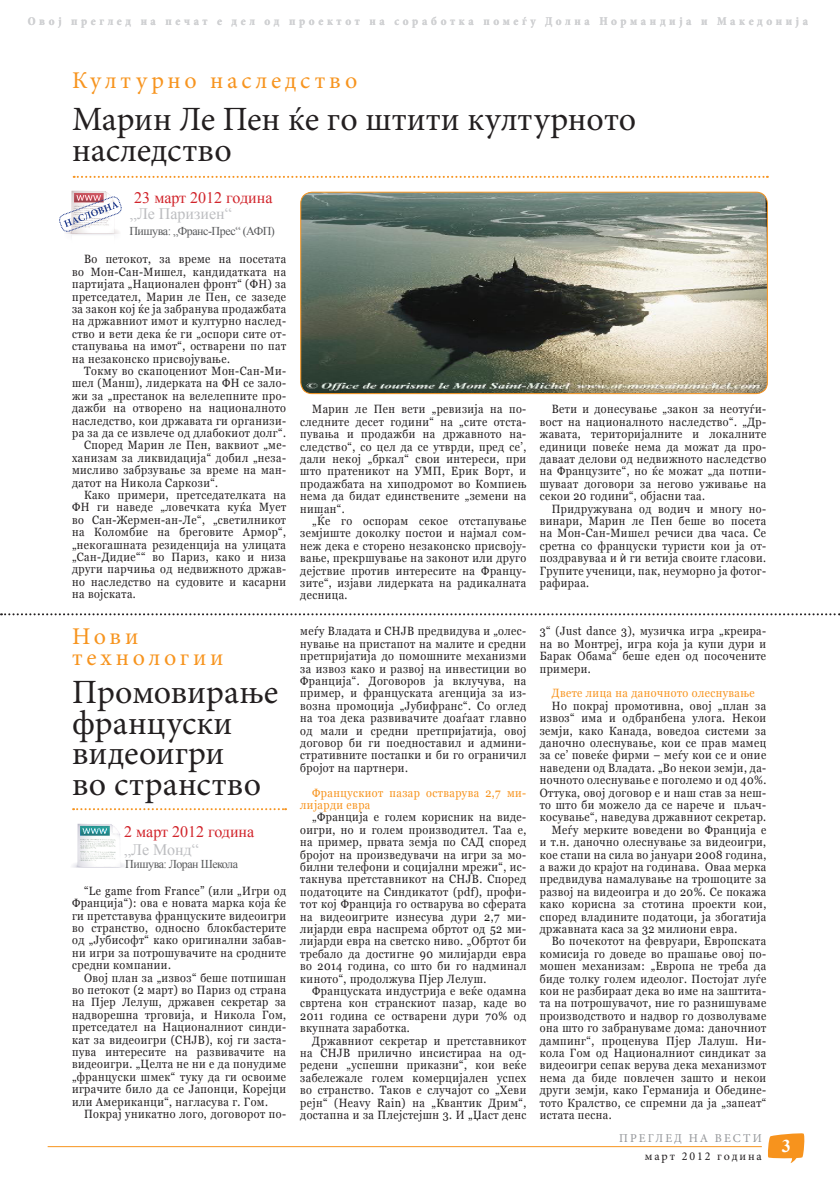
<style>
.page{position:relative;width:840px;height:1191px;background:#fff}
.page>*{position:absolute;margin:0;border:0;box-sizing:border-box;transform-origin:0 0}
.Naslov{font:34px "Minion Pro";color:#231f20}
.Rubrilka{font:24px "Minion Pro";letter-spacing:.155em;color:#f7941e}
.t1{font:700 18px "Times New Roman";color:#fff}
.Datum{font:16px "Times New Roman";color:#d1232a}
.t2{font:16px "Times New Roman";color:#bcbdc0}
.Glaven_tekst{font:12px/12.4px "Georgia";letter-spacing:.04em;color:#231f20;text-align:justify;scale:.9 1}
.t3{font:700 condensed 12px "Minion Pro";letter-spacing:.3em;color:#d0d1d3}
.Glaven_tekst-2{font:12px/12.4px "Georgia";letter-spacing:.04em;color:#f7931d;scale:.9 1}
.Datum-2{font:12px "Times New Roman";letter-spacing:-.04em;color:#57585a}
.Rubrilka-2{font:12px "Minion Pro";letter-spacing:.17em;color:#939598}
.Rubrilka-3{font:12px "Minion Pro";letter-spacing:.16em;color:#231f20}
.s1{font-family:"Arial"}
</style>
<div class="page">
<hr style="left:48px;top:1146px;width:713px;height:1px;background:#f7941d">
<svg style="left:768px;top:1133px;width:37px;height:30px"></svg>
<svg style="left:74px;top:176px;width:693px;height:2px"></svg>
<svg style="left:1px;top:613px;width:838px;height:2px"></svg>
<svg style="left:73px;top:808px;width:213px;height:2px"></svg>
<img style="left:72px;top:823px;width:53px;height:44px">
<img style="left:300px;top:192px;width:467px;height:201px">
<div style="left:300px;top:192px;width:467px;height:202px;border:1px solid #f7931d;border-radius:11px"></div>
<img style="left:66px;top:190px;width:53px;height:46px">
<svg style="left:59px;top:196px;width:62px;height:36px"></svg>
<p class="t3" style="left:28px;top:13px;width:781px">Овој преглед на печат е дел од проектот на соработка помеѓу Долна Нормандија и Македонија</p>
<p class="Rubrilka" style="left:72px;top:65px;width:286px">Културно наследство</p>
<p class="Naslov" style="left:72px;top:96px;width:565px">Марин Ле Пен ќе го штити културното</p>
<p class="Naslov" style="left:72px;top:127px;width:161px">наследство</p>
<p class="Datum" style="left:134px;top:187px;width:139px">23 март 2012 година</p>
<p class="t2" style="left:130px;top:203px;width:103px">„Ле Паризиен“</p>
<p class="Glaven_tekst" style="left:72px;top:253px;width:239px;text-indent:12px">Во петокот, за време на посетата во Мон-Сан-Мишел, кандидатката на партијата „Национален фронт“ (ФН) за претседател, Марин ле Пен, се зазеде за закон кој ќе ја забранува продажбата на државниот имот и културно наслед&shy;ство и вети дека ќе ги „оспори сите от&shy;стапувања на имот“, остварени по пат на незаконско присвојување.</p>
<p class="Glaven_tekst" style="left:72px;top:365px;width:239px;text-indent:12px">Токму во скапоцениот Мон-Сан-Ми&shy;шел (Манш), лидерката на ФН се зало&shy;жи за „престанок на велелепните про&shy;дажби на отворено на националното наследство, кои државата ги организи&shy;ра за да се извлече од длабокиот долг“.</p>
<p class="Glaven_tekst" style="left:72px;top:439px;width:239px;text-indent:12px">Според Марин ле Пен, ваквиот „ме&shy;ханизам за ликвидација“ добил „неза&shy;мисливо забрзување за време на ман&shy;датот на Никола Саркози“.</p>
<p class="Glaven_tekst" style="left:72px;top:489px;width:239px;text-indent:12px">Како примери, претседателката на ФН ги наведе „ловечката куќа Мует во Сан-Жермен-ан-Ле“, „светилникот на Коломбие на бреговите Армор“, „некогашната резиденција на улицата „Сан-Дидие““ во Париз, како и низа други парчиња од недвижното држав&shy;но наследство на судовите и касарни на војската.</p>
<p class="Datum-2" style="left:129px;top:223px;width:147px">Пишува: „Франс-Прес“ (АФП)</p>
<p class="Glaven_tekst" style="left:539px;top:403px;width:253px;text-indent:12px">Вети и донесување „закон за неотуѓи&shy;вост на националното наследство“. „Др&shy;жавата, територијалните и локалните единици повеќе нема да можат да про&shy;даваат делови од недвижното наследство на Французите“, но ќе можат „да потпи&shy;шуваат договори за негово уживање на секои 20 години“, објасни таа.</p>
<p class="Glaven_tekst" style="left:539px;top:502px;width:253px;text-indent:12px">Придружувана од водич и многу но&shy;винари, Марин ле Пен беше во посета на Мон-Сан-Мишел речиси два часа. Се сретна со француски туристи кои ја от&shy;поздравуваа и <span class="s1">ѝ</span> ги ветија своите гласови.<br>Групите ученици, пак, неуморно ја фотог&shy;рафираа.</p>
<p class="Glaven_tekst" style="left:300px;top:403px;width:252px;text-indent:12px">Марин ле Пен вети „ревизија на по&shy;следните десет години“ на „сите отста&shy;пувања и продажби на државното на&shy;следство“, со цел да се утврди, пред се’, дали некој „бркал“ свои интереси, при што пратеникот на УМП, Ерик Ворт, и продажбата на хиподромот во Компиењ нема да бидат единствените „земени на нишан“.</p>
<p class="Glaven_tekst" style="left:300px;top:515px;width:252px;text-indent:12px">„Ќе го оспорам секое отстапување земјиште доколку постои и најмал сом&shy;неж дека е сторено незаконско присвоју&shy;вање, прекршување на законот или друго дејствие против интересите на Францу&shy;зите“, изјави лидерката на радикалната десница.</p>
<p class="Rubrilka" style="left:72px;top:620px;width:68px">Нови</p>
<p class="Rubrilka" style="left:72px;top:641px;width:153px">технологии</p>
<p class="Naslov" style="left:72px;top:670px;width:208px">Промовирање</p>
<p class="Naslov" style="left:72px;top:700px;width:162px">француски</p>
<p class="Naslov" style="left:72px;top:730px;width:154px">видеоигри</p>
<p class="Naslov" style="left:72px;top:761px;width:190px">во странство</p>
<p class="Datum" style="left:124px;top:821px;width:131px">2 март 2012 година</p>
<p class="t2" style="left:124px;top:839px;width:76px">„Ле Монд“</p>
<p class="Glaven_tekst" style="left:72px;top:884px;width:239px;text-indent:12px">“Le game from France” (или „Игри од Франција“): ова е новата марка која ќе ги претставува француските видеоигри во странство, односно блокбастерите од „Јубисофт“ како оригинални забав&shy;ни игри за потрошувачите на сродните средни компании.</p>
<p class="Glaven_tekst" style="left:72px;top:971px;width:239px;text-indent:12px">Овој план за „извоз“ беше потпишан во петокот (2 март) во Париз од страна на Пјер Лелуш, државен секретар за надворешна трговија, и Никола Гом, претседател на Националниот синди&shy;кат за видеоигри (СНЈВ), кој ги заста&shy;пува интересите на развивачите на видеоигри. „Целта не ни е да понудиме „француски шмек“ туку да ги освоиме играчите било да се Јапонци, Корејци или Американци“, нагласува г. Гом.</p>
<p class="Glaven_tekst" style="left:84px;top:1108px;width:226px">Покрај уникатно лого, договорот по-</p>
<p class="Datum-2" style="left:125px;top:856px;width:114px">Пишува: Лоран Шекола</p>
<p class="Glaven_tekst" style="left:300px;top:625px;width:252px">меѓу Владата и СНЈВ предвидува и „олес&shy;нување на пристапот на малите и средни претпријатија до помошните механизми за извоз како и развој на инвестиции во Франција“. Договоров ја вклучува, на пример, и француската агенција за из&shy;возна промоција „Јубифранс“. Со оглед на тоа дека развивачите доаѓаат главно од мали и средни претпријатија, овој договор би ги поедноставил и админи&shy;стративните постапки и би го ограничил бројот на партнери.</p>
<p class="Glaven_tekst-2" style="left:300px;top:786px;width:252px;text-indent:12px">Францускиот пазар остварува 2,7 ми&shy;лијарди евра</p>
<p class="Glaven_tekst" style="left:300px;top:811px;width:252px;text-indent:12px">„Франција е голем корисник на виде&shy;оигри, но и голем производител. Таа е, на пример, првата земја по САД според бројот на произведувачи на игри за мо&shy;билни телефони и социјални мрежи“, ис&shy;такнува претставникот на СНЈВ. Според податоците на Синдикатот (pdf), профи&shy;тот кој Франција го остварува во сферата на видеоигрите изнесува дури 2,7 ми&shy;лијарди евра наспрема обртот од 52 ми&shy;лијарди евра на светско ниво. „Обртот би требало да достигне 90 милијарди евра во 2014 година, со што би го надминал киното“, продолжува Пјер Лелуш.</p>
<p class="Glaven_tekst" style="left:300px;top:985px;width:252px;text-indent:12px">Француската индустрија е веќе одамна свртена кон странскиот пазар, каде во 2011 година се остварени дури 70% од вкупната заработка.</p>
<p class="Glaven_tekst" style="left:300px;top:1034px;width:252px;text-indent:12px">Државниот секретар и претставникот на СНЈВ прилично инсистираа на од&shy;редени „успешни приказни“, кои веќе забележале голем комерцијален успех во странство. Таков е случајот со „Хеви рејн“ (Heavy Rain) на „Квантик Дрим“, достапна и за Плејстејшн 3. И „Џаст денс</p>
<p class="Glaven_tekst" style="left:539px;top:625px;width:253px">3“ (Just dance 3), музичка игра „креира&shy;на во Монтреј, игра која ја купи дури и Барак Обама“ беше еден од посочените примери.</p>
<p class="Glaven_tekst-2" style="left:551px;top:687px;width:227px">Двете лица на даночното олеснување</p>
<p class="Glaven_tekst" style="left:539px;top:699px;width:253px;text-indent:12px">Но покрај промотивна, овој „план за извоз“ има и одбранбена улога. Некои земји, како Канада, воведоа системи за даночно олеснување, кои се прав мамец за се’ повеќе фирми – меѓу кои се и оние наведени од Владата. „Во некои земји, да&shy;ночното олеснување е поголемо и од 40%.<br>Оттука, овој договор е и наш став за неш&shy;то што би можело да се нарече и пљач&shy;косување“, наведува државниот секретар.</p>
<p class="Glaven_tekst" style="left:539px;top:823px;width:253px;text-indent:12px">Меѓу мерките воведени во Франција е и т.н. даночно олеснување за видеоигри, кое стапи на сила во јануари 2008 година, а важи до крајот на годинава. Оваа мерка предвидува намалување на трошоците за развој на видеоигра и до 20%. Се покажа како корисна за стотина проекти кои, според владините податоци, ја збогатија државната каса за 32 милиони евра.</p>
<p class="Glaven_tekst" style="left:539px;top:935px;width:253px;text-indent:12px">Во почекотот на февруари, Европската комисија го доведе во прашање овој по&shy;мошен механизам: „Европа не треба да биде толку голем идеолог. Постојат луѓе кои не разбираат дека во име на заштита&shy;та на потрошувачот, ние го разнишуваме производството и надвор го дозволуваме она што го забрануваме дома: даночниот дампинг“, проценува Пјер Лалуш. Ни&shy;кола Гом од Националниот синдикат за видеоигри сепак верува дека механизмот нема да биде повлечен зашто и некои други земји, како Германија и Обедине&shy;тото Кралство, се спремни да ја „запеат“ истата песна.</p>
<p class="Rubrilka-2" style="left:619px;top:1130px;width:144px">ПРЕГЛЕД НА ВЕСТИ</p>
<p class="Rubrilka-3" style="left:644px;top:1148px;width:118px">март 2012 година</p>
<p class="t1" style="left:781px;top:1133px;width:10px">3</p>
</div>
